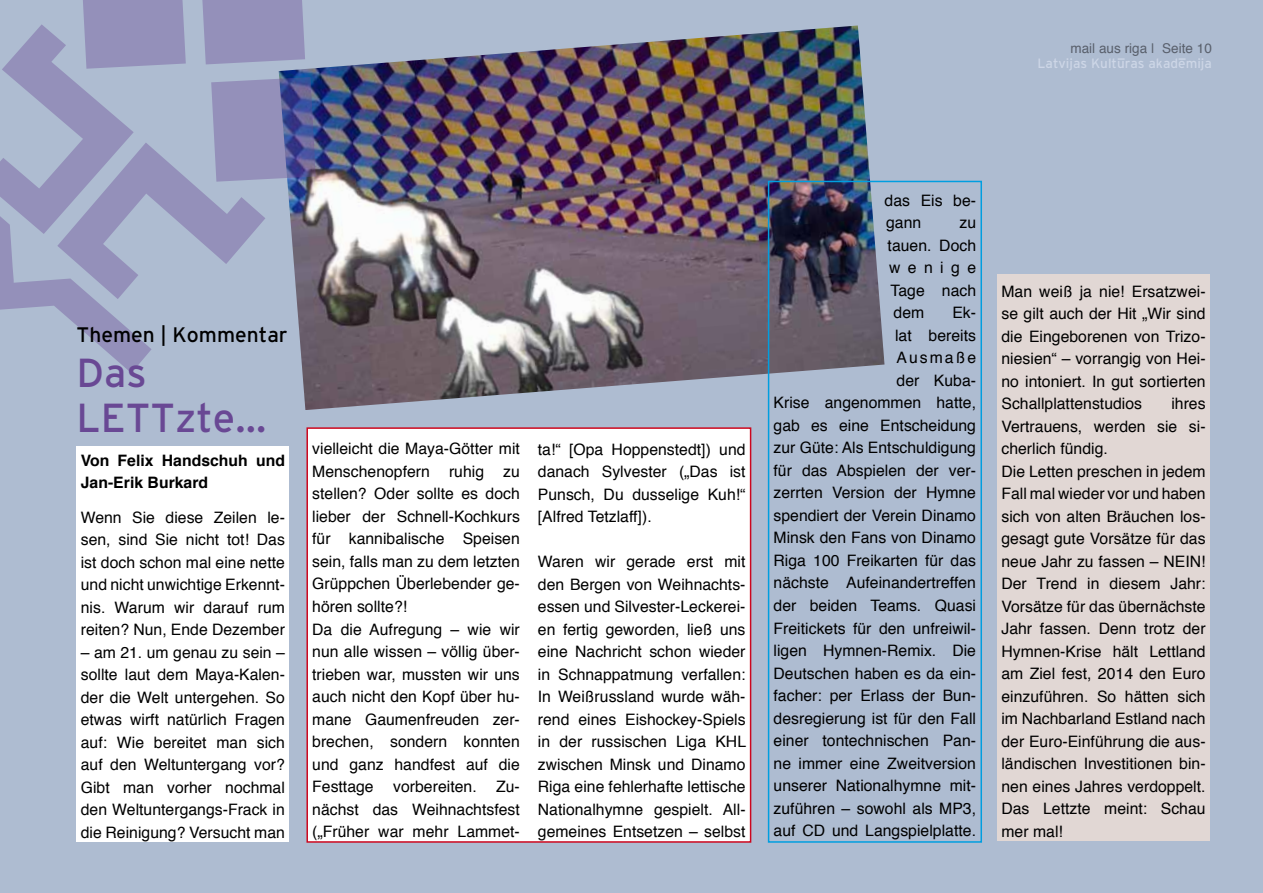
<style>
.page{position:relative;width:1263px;height:893px;background:#aebcd1}
.page>*{position:absolute;margin:0;border:0;box-sizing:border-box;transform-origin:0 0}
.t1{font:40.5px/45px "Interstate";color:#694894}
.t2{font:21px "Interstate";color:#000}
.t3{font:15.75px/22.5px "Helvetica";color:#000;text-align:justify}
.t4{font:700 15.75px/22.5px "Helvetica";color:#000}
.t5{font:13.5px "Interstate";color:#cdd4e3}
.t6{font:13.5px "Helvetica";color:#58585a}
</style>
<div class="page">
<img style="left:302px;top:26px;width:582px;height:384px">
<svg style="left:0;top:0;width:316px;height:373px"></svg>
<div style="left:77px;top:446px;width:212px;height:396px;background:#fff"></div>
<div style="left:307px;top:428px;width:444px;height:414px;background:#fff"></div>
<div style="left:306px;top:427px;width:445px;height:416px;border:2px solid #cd071e"></div>
<div style="left:768px;top:181px;width:214px;height:662px;border:2px solid #009ee0"></div>
<div style="left:997px;top:274px;width:213px;height:567px;background:#e1d7d4"></div>
<p class="t6" style="left:1070px;top:37px;width:143px">mail aus riga | Seite 10</p>
<p class="t5" style="left:1037px;top:55px;width:176px">Latvijas Kulturas akademija</p>
<h2 class="t2" style="left:77px;top:323px;width:213px">Themen | Kommentar</h2>
<h1 class="t1" style="left:77px;top:350px;width:72px">Das<br>Lett</h1>
<h1 class="t1" style="left:175px;top:395px;width:93px">zte...</h1>
<p class="t4" style="left:81px;top:449px;width:206px">Von Felix Handschuh und<br>Jan-Erik Burkard</p>
<p class="t3" style="left:81px;top:506px;width:206px">Wenn Sie diese Zeilen le&shy;sen, sind Sie nicht tot! Das ist doch schon mal eine nette und nicht unwichtige Erkennt&shy;nis. Warum wir darauf rum reiten? Nun, Ende Dezember</p>
<p class="t3" style="left:81px;top:641px;width:206px">– am 21. um genau zu sein – sollte laut dem Maya-Kalen&shy;der die Welt untergehen. So etwas wirft natürlich Fragen auf: Wie bereitet man sich auf den Weltuntergang vor?<br>Gibt man vorher nochmal den Weltuntergangs-Frack in die Reinigung? Versucht man</p>
<p class="t3" style="left:312px;top:438px;width:209px;text-align:left">vielleicht die Maya-Götter mit<br>Menschenopfern ruhig zu stellen? Oder sollte es doch lieber der Schnell-Kochkurs für kannibalische Speisen sein, falls man zu dem letzten<br>Grüppchen Überlebender ge&shy;hören sollte?!<br>Da die Aufregung – wie wir nun alle wissen – völlig über&shy;trieben war, mussten wir uns auch nicht den Kopf über hu&shy;mane Gaumenfreuden zer&shy;brechen, sondern konnten und ganz handfest auf die<br>Festtage vorbereiten. Zu&shy;nächst das Weihnachtsfest („Früher war mehr Lammet-</p>
<p class="t3" style="left:538px;top:438px;width:209px">ta!“ [Opa Hoppenstedt]) und danach Sylvester („Das ist Punsch, Du dusselige Kuh!“ [Alfred Tetzlaff]).</p>
<p class="t3" style="left:538px;top:551px;width:210px">Waren wir gerade erst mit den Bergen von Weihnachts&shy;essen und Silvester-Leckerei&shy;en fertig geworden, ließ uns eine Nachricht schon wieder in Schnappatmung verfallen:<br>In Weißrussland wurde wäh&shy;rend eines Eishockey-Spiels in der russischen Liga KHL zwischen Minsk und Dinamo Riga eine fehlerhafte lettische Nationalhymne gespielt. All&shy;gemeines Entsetzen – selbst</p>
<p class="t3" style="left:885px;top:190px;width:93px">das Eis be&shy;gann</p>
<p class="t3" style="left:959px;top:212px;width:18px">zu</p>
<p class="t3" style="left:888px;top:235px;width:90px">tauen. Doch</p>
<p class="t3" style="left:889px;top:257px;width:88px">wenige</p>
<p class="t3" style="left:891px;top:280px;width:87px">Tage nach</p>
<p class="t3" style="left:893px;top:302px;width:32px">dem</p>
<p class="t3" style="left:773px;top:302px;width:204px;text-align:right">Ek-<br>lat bereits<br>Ausmaße<br>der Kuba-<br>Krise angenommen hatte, gab es eine Entscheidung zur Güte: Als Entschuldigung für das Abspielen der ver&shy;zerrten Version der Hymne spendiert der Verein Dinamo<br>Minsk den Fans von Dinamo<br>Riga 100 Freikarten für das nächste Aufeinandertreffen der beiden Teams. Quasi<br>Freitickets für den unfreiwil&shy;ligen Hymnen-Remix. Die<br>Deutschen haben es da ein&shy;facher: per Erlass der Bun&shy;desregierung ist für den Fall einer tontechnischen Pan&shy;ne immer eine Zweitversion unserer Nationalhymne mit&shy;zuführen – sowohl als MP3, auf CD und Langspielplatte.</p>
<p class="t3" style="left:1001px;top:280px;width:206px">Man weiß ja nie! Ersatzwei&shy;se gilt auch der Hit „Wir sind die Eingeborenen von Trizo&shy;niesien“ – vorrangig von Hei&shy;no intoniert. In gut sortierten Schallplattenstudios</p>
<p class="t3" style="left:1001px;top:393px;width:206px;text-align:left;text-indent:170px">ihres<br>Vertrauens, werden sie si&shy;cherlich fündig.<br>Die Letten preschen in jedem<br>Fall mal wieder vor und haben sich von alten Bräuchen los&shy;gesagt gute Vorsätze für das neue Jahr zu fassen – NEIN!<br>Der Trend in diesem Jahr:<br>Vorsätze für das übernächste<br>Jahr fassen. Denn trotz der<br>Hymnen-Krise hält Lettland am Ziel fest, 2014 den Euro einzuführen. So hätten sich im Nachbarland Estland nach der Euro-Einführung die aus&shy;ländischen Investitionen bin&shy;nen eines Jahres verdoppelt.<br>Das Lettzte meint: Schau mer mal!</p>
</div>
